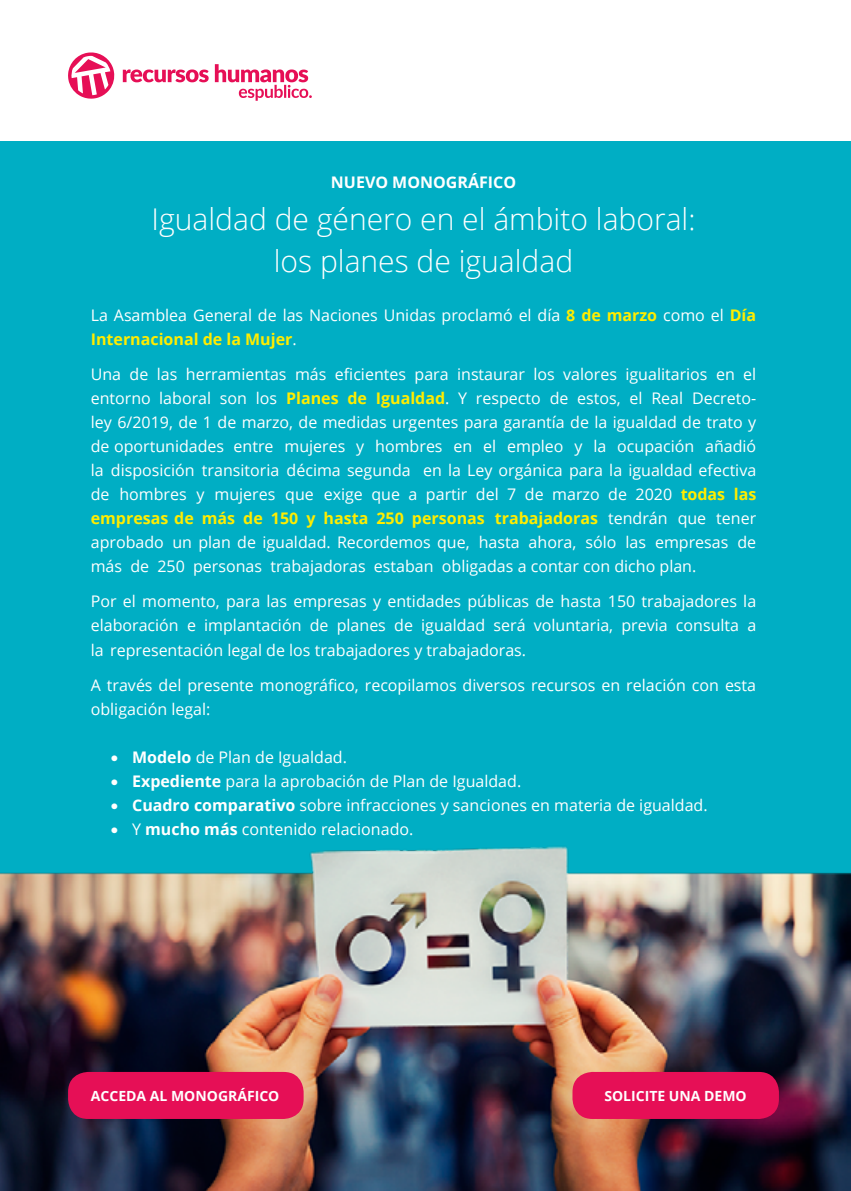
<style>
.page{position:relative;width:851px;height:1191px;background:#fff}
.page>*{position:absolute;margin:0;border:0;box-sizing:border-box;transform-origin:0 0}
.t1{font:300 30px/42px "Open Sans";color:#fff;text-align:center}
.t2{font:16px/24px "Open Sans";color:#fff}
.t3{font:700 16px "Open Sans";color:#fff}
.t4{font:700 14px "Open Sans";color:#fff}
.s1{font-weight:700;color:#ffed00}
.s2{font-weight:700}
</style>
<div class="page">
<div style="left:0;top:142px;width:850px;height:1049px;background:#00aec4"></div>
<img style="left:0;top:846px;width:850px;height:345px">
<div style="left:68px;top:1072px;width:235px;height:47px;background:#e60f56;border-radius:20px"></div>
<div style="left:572px;top:1072px;width:206px;height:47px;background:#e60f56;border-radius:20px"></div>
<svg style="left:68px;top:52px;width:244px;height:49px"></svg>
<p class="t3" style="left:331px;top:171px;width:187px">NUEVO MONOGRÁFICO</p>
<h1 class="t1" style="left:151px;top:197px;width:545px">Igualdad de género en el ámbito laboral: los planes de igualdad</h1>
<p class="t2" style="left:91px;top:302px;width:666px">La Asamblea General de las Naciones Unidas proclamó el día <span class="s1">8 de marzo</span> como el <span class="s1">Día<br>Internacional de la Mujer</span>.</p>
<p class="t2" style="left:91px;top:362px;width:667px;text-align:justify">Una de las herramientas más eficientes para instaurar los valores igualitarios en el entorno laboral son los <span class="s1">Planes de Igualdad</span>. Y respecto de estos, el Real Decreto&shy;ley 6/2019, de 1 de marzo, de medidas urgentes para garantía de la igualdad de trato y de oportunidades entre mujeres y hombres en el empleo y la ocupación añadió la disposición transitoria décima segunda en la Ley orgánica para la igualdad efectiva de hombres y mujeres que exige que a partir del 7 de marzo de 2020 <span class="s1">todas las empresas de más de 150 y hasta 250 personas trabajadoras</span> tendrán que tener aprobado un plan de igualdad. Recordemos que, hasta ahora, sólo las empresas de más de 250 personas trabajadoras estaban obligadas a contar con dicho plan.</p>
<p class="t2" style="left:91px;top:589px;width:667px;text-align:justify">Por el momento, para las empresas y entidades públicas de hasta 150 trabajadores la elaboración e implantación de planes de igualdad será voluntaria, previa consulta a la representación legal de los trabajadores y trabajadoras.</p>
<p class="t2" style="left:91px;top:672px;width:666px">A través del presente monográfico, recopilamos diversos recursos en relación con esta obligación legal:</p>
<p class="t2" style="left:111px;top:744px;width:238px">• <span class="s2">Modelo</span> de Plan de Igualdad.</p>
<p class="t2" style="left:111px;top:768px;width:412px">• <span class="s2">Expediente</span> para la aprobación de Plan de Igualdad.</p>
<p class="t2" style="left:111px;top:792px;width:598px">• <span class="s2">Cuadro comparativo</span> sobre infracciones y sanciones en materia de igualdad.</p>
<p class="t2" style="left:111px;top:816px;width:304px">• Y <span class="s2">mucho más</span> contenido relacionado.</p>
<p class="t4" style="left:91px;top:1085px;width:190px">ACCEDA AL MONOGRÁFICO</p>
<p class="t4" style="left:604px;top:1085px;width:144px">SOLICITE UNA DEMO</p>
</div>
